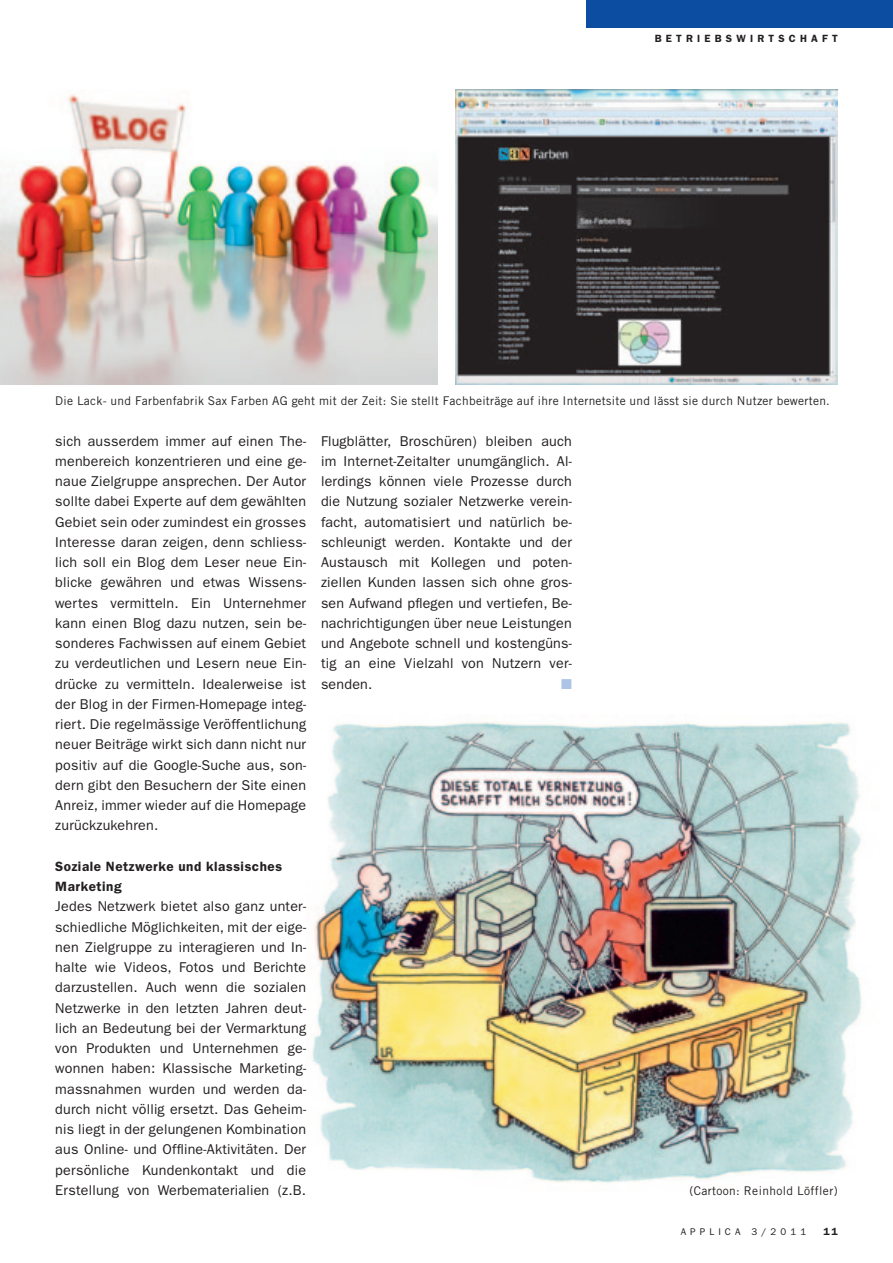
<style>
.page{position:relative;width:893px;height:1263px;background:#fff}
.page>*{position:absolute;margin:0;border:0;box-sizing:border-box;transform-origin:0 0}
.t1{font:14.25px/20.2px "Franklin Gothic";letter-spacing:.015em;color:#231f20;text-align:justify}
.t2{font:14.25px "Zapf Dingbats";color:#adc4e5}
.t3{font:600 13.5px/20.2px "Franklin Gothic";letter-spacing:.04em;color:#231f20}
.t4{font:12px "Trade Gothic";letter-spacing:.025em;color:#231f20}
.t5{font:600 10.5px "Franklin Gothic";letter-spacing:.4em;color:#231f20}
.t6{font:9.75px "Franklin Gothic";letter-spacing:.42em;color:#231f20}
</style>
<div class="page">
<div style="left:587px;top:0;width:306px;height:28px;background:#0d4da1"></div>
<img style="left:312px;top:722px;width:550px;height:461px">
<img style="left:0;top:94px;width:438px;height:291px">
<img style="left:455px;top:89px;width:383px;height:296px">
<p class="t5" style="left:655px;top:32px;width:184px">betriebsw irtschaft</p>
<p class="t4" style="left:55px;top:393px;width:776px">Die Lack- und Farbenfabrik Sax Farben AG geht mit der Zeit: Sie stellt Fachbeiträge auf ihre Internetsite und lässt sie durch Nutzer bewerten.</p>
<p class="t1" style="left:55px;top:431px;width:252px">sich ausserdem immer auf einen The&shy;menbereich konzentrieren und eine ge&shy;naue Zielgruppe ansprechen. Der Autor sollte dabei Experte auf dem gewählten Gebiet sein oder zumindest ein grosses I nteresse daran zeigen, denn schliess&shy;lich soll ein Blog dem Leser neue Ein&shy;blicke gewähren und etwas Wissens&shy;wertes vermitteln. Ein Unternehmer kann einen Blog dazu nutzen, sein be&shy;sonderes Fachwissen auf einem Gebiet zu verdeutlichen und Lesern neue Ein&shy;drücke zu vermitteln. Idealerweise ist der Blog in der Firmen-Homepage integ&shy;riert. Die regelmässige Veröffentlichung neuer Beiträge wirkt sich dann nicht nur positiv auf die Google-Suche aus, son&shy;dern gibt den Besuchern der Site einen Anreiz, immer wieder auf die Homepage zurückzukehren.</p>
<p class="t3" style="left:55px;top:856px;width:228px">Soziale Netzwerke und klassisches<br>Marketing</p>
<p class="t1" style="left:55px;top:896px;width:252px">Jedes Netzwerk bietet also ganz unter&shy;schiedliche Möglichkeiten, mit der eige&shy;nen Zielgruppe zu interagieren und I n&shy;halte wie Videos, Fotos und Berichte darzustellen. Auch wenn die sozialen Netzwerke in den letzten Jahren deut&shy;lich an Bedeutung bei der Vermarktung von Produkten und Unternehmen ge&shy;wonnen haben: Klassische Marketing&shy;massnahmen wurden und werden da&shy;durch nicht völlig ersetzt. Das Geheim&shy;nis liegt in der gelungenen Kombination aus Online- und Offline-Aktivitäten. Der persönliche Kundenkontakt und die Erstellung von Werbematerialien (z.B.</p>
<p class="t1" style="left:321px;top:431px;width:252px">Flugblätter, Broschüren) bleiben auch im I nternet-Zeitalter unumgänglich. Al&shy;lerdings können viele Prozesse durch die Nutzung sozialer Netzwerke verein&shy;facht, automatisiert und natürlich be&shy;schleunigt werden. Kontakte und der Austausch mit Kollegen und poten&shy;ziellen Kunden lassen sich ohne gros&shy;sen Aufwand pflegen und vertiefen, Be&shy;nachrichtigungen über neue Leistungen und Angebote schnell und kostengüns&shy;tig an eine Vielzahl von Nutzern ver&shy;senden.</p>
<p class="t2" style="left:561px;top:677px;width:12px">■</p>
<p class="t4" style="left:689px;top:1183px;width:150px">(Cartoon: Reinhold Löffler)</p>
<p class="t6" style="left:681px;top:1226px;width:127px">Applica 3/2011</p>
<p class="t5" style="left:823px;top:1225px;width:16px">11</p>
</div>
